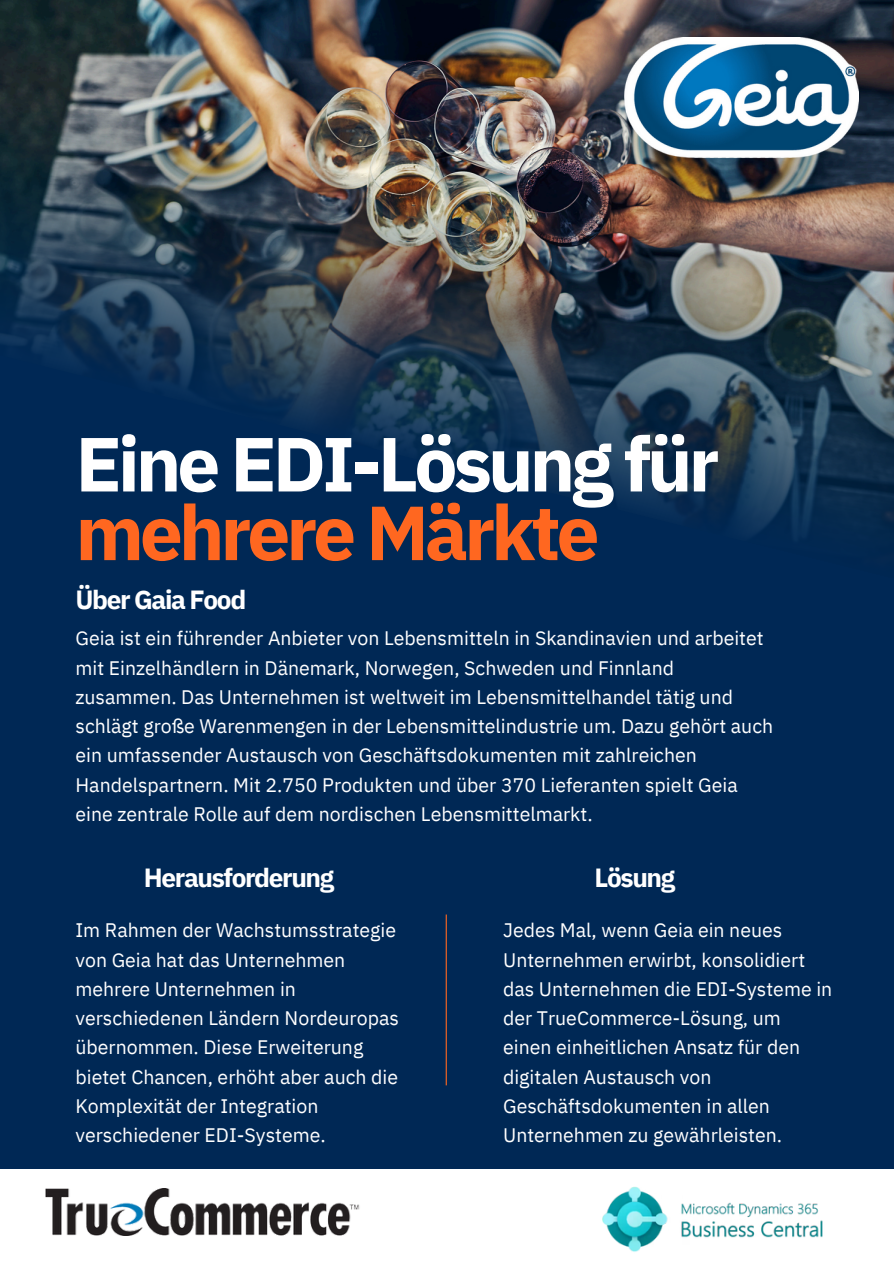
<style>
.page{position:relative;width:894px;height:1264px;background:#fff}
.page>*{position:absolute;margin:0;border:0;box-sizing:border-box;transform-origin:0 0}
.t1{font:700 76.5px/68.7px "IBM Plex Sans";letter-spacing:-.055em;color:#fff}
.t2{font:700 26.25px "IBM Plex Sans";letter-spacing:-.055em;color:#fff}
.t3{font:19.5px/29.2px "IBM Plex Sans";color:#fff}
.s1{color:#ff6720}
</style>
<div class="page">
<div style="left:0;top:0;width:893px;height:1263px;background:#002855"></div>
<img style="left:0;top:0;width:893px;height:71px">
<img style="left:0;top:71px;width:893px;height:463px">
<hr style="left:445px;top:914px;width:1px;height:171px;background:#ff6720">
<img style="left:624px;top:37px;width:234px;height:123px">
<div style="left:0;top:1169px;width:893px;height:94px;background:#fff"></div>
<img style="left:602px;top:1187px;width:221px;height:65px">
<img style="left:46px;top:1188px;width:314px;height:47px">
<p class="t1" style="left:75px;top:428px;width:645px">Eine EDI-Lösung für <span class="s1">mehrere Märkte</span></p>
<p class="t2" style="left:75px;top:582px;width:172px">Über Gaia Food</p>
<p class="t3" style="left:75px;top:623px;width:699px">Geia ist ein führender Anbieter von Lebensmitteln in Skandinavien und arbeitet mit Einzelhändlern in Dänemark, Norwegen, Schweden und Finnland zusammen. Das Unternehmen ist weltweit im Lebensmittelhandel tätig und schlägt große Warenmengen in der Lebensmittelindustrie um. Dazu gehört auch ein umfassender Austausch von Geschäftsdokumenten mit zahlreichen Handelspartnern. Mit 2.750 Produkten und über 370 Lieferanten spielt Geia eine zentrale Rolle auf dem nordischen Lebensmittelmarkt.</p>
<h1 class="t2" style="left:144px;top:859px;width:192px">Herausforderung</h1>
<h2 class="t2" style="left:594px;top:859px;width:82px">Lösung</h2>
<h2 class="t3" style="left:75px;top:915px;width:325px">Im Rahmen der Wachstumsstrategie von Geia hat das Unternehmen mehrere Unternehmen in verschiedenen Ländern Nordeuropas übernommen. Diese Erweiterung bietet Chancen, erhöht aber auch die<br>Komplexität der Integration verschiedener EDI-Systeme.</h2>
<h2 class="t3" style="left:503px;top:915px;width:330px">Jedes Mal, wenn Geia ein neues<br>Unternehmen erwirbt, konsolidiert das Unternehmen die EDI-Systeme in der TrueCommerce-Lösung, um einen einheitlichen Ansatz für den digitalen Austausch von<br>Geschäftsdokumenten in allen<br>Unternehmen zu gewährleisten.</h2>
</div>
